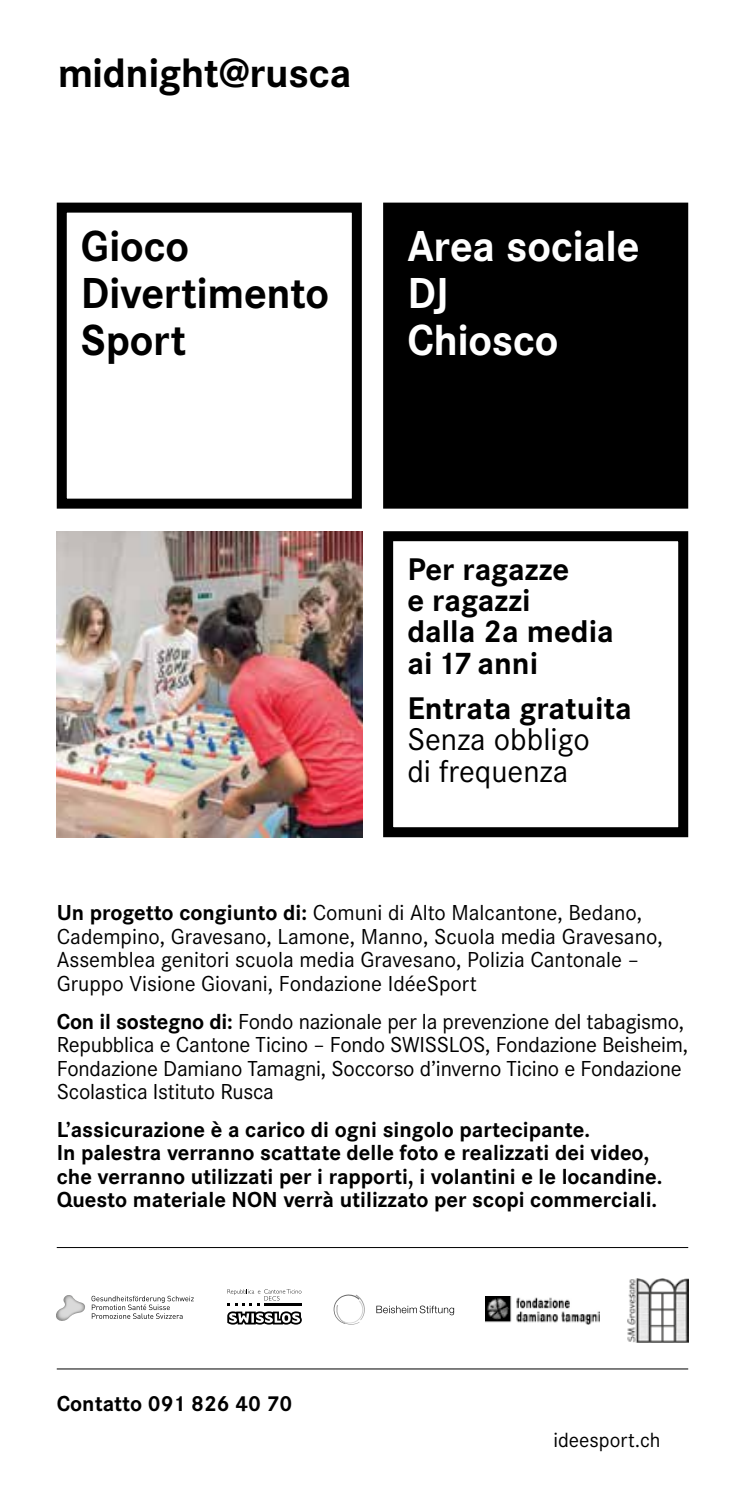
<style>
.page{position:relative;width:745px;height:1489px;background:#fff}
.page>*{position:absolute;margin:0;border:0;box-sizing:border-box;transform-origin:0 0}
.t1{font:700 45px/47px "Corporate S";letter-spacing:-.005em;color:#000}
.t2{font:700 45px/47px "Corporate S";letter-spacing:-.005em;color:#fff}
.t3{font:700 42.5px "Corporate S";letter-spacing:-.01em;color:#000}
.t4{font:700 32.5px/31.2px "Corporate S";color:#000}
.t5{font:32.5px/31.2px "Corporate S";color:#000}
.t6{font:22.5px/23.5px "Corporate S";letter-spacing:-.01em;color:#000}
.t7{font:700 22.5px/23.5px "Corporate S";color:#000}
.t8{font:21.25px "Corporate S";color:#000}
.s1{font-weight:700}
</style>
<div class="page">
<hr style="left:57px;top:1368px;width:630px;height:1px;background:#000">
<hr style="left:57px;top:1246px;width:630px;height:1px;background:#000">
<div style="left:388px;top:208px;width:294px;height:295px;background:#000"></div>
<div style="left:383px;top:203px;width:304px;height:305px;border:10px solid #000"></div>
<div style="left:383px;top:531px;width:304px;height:306px;border:10px solid #000"></div>
<svg style="left:227px;top:1289px;width:74px;height:16px"></svg>
<svg style="left:227px;top:1311px;width:74px;height:13px"></svg>
<img style="left:485px;top:1296px;width:114px;height:27px">
<img style="left:627px;top:1278px;width:60px;height:64px">
<svg style="left:91px;top:1295px;width:103px;height:24px"></svg>
<img style="left:56px;top:1295px;width:29px;height:26px">
<div style="left:57px;top:203px;width:304px;height:305px;border:10px solid #000"></div>
<img style="left:57px;top:531px;width:305px;height:306px">
<svg style="left:376px;top:1305px;width:78px;height:10px"></svg>
<svg style="left:333px;top:1294px;width:32px;height:30px"></svg>
<h2 class="t3" style="left:57px;top:48px;width:296px">midnight@rusca</h2>
<h1 class="t1" style="left:81px;top:223px;width:249px">Gioco<br>Divertimento<br>Sport</h1>
<h1 class="t2" style="left:407px;top:223px;width:233px">Area sociale<br>DJ<br>Chiosco</h1>
<h3 class="t4" style="left:407px;top:554px;width:208px">Per ragazze<br>e ragazzi<br>dalla 2a media ai 17 anni</h3>
<h3 class="t4" style="left:407px;top:693px;width:226px">Entrata gratuita</h3>
<h3 class="t5" style="left:407px;top:724px;width:184px">Senza obbligo di frequenza</h3>
<p class="t6" style="left:57px;top:901px;width:607px"><span class="s1">Un progetto congiunto di:</span> Comuni di Alto Malcantone, Bedano, Cadempino, Gravesano, Lamone, Manno, Scuola media Gravesano, Assemblea genitori scuola media Gravesano, Polizia Cantonale – Gruppo Visione Giovani, Fondazione IdéeSport</p>
<p class="t6" style="left:57px;top:1009px;width:632px"><span class="s1">Con il sostegno di:</span> Fondo nazionale per la prevenzione del tabagismo, Repubblica e Cantone Ticino – Fondo SWISSLOS, Fondazione Beisheim, Fondazione Damiano Tamagni, Soccorso d’inverno Ticino e Fondazione Scolastica Istituto Rusca</p>
<p class="t7" style="left:57px;top:1118px;width:607px">L’assicurazione è a carico di ogni singolo partecipante.<br>In palestra verranno scattate delle foto e realizzati dei video, che verranno utilizzati per i rapporti, i volantini e le locandine.<br>Questo materiale NON verrà utilizzato per scopi commerciali.</p>
<p class="t7" style="left:57px;top:1392px;width:237px">Contatto 091 826 40 70</p>
<p class="t8" style="left:553px;top:1427px;width:109px">ideesport.ch</p>
</div>
